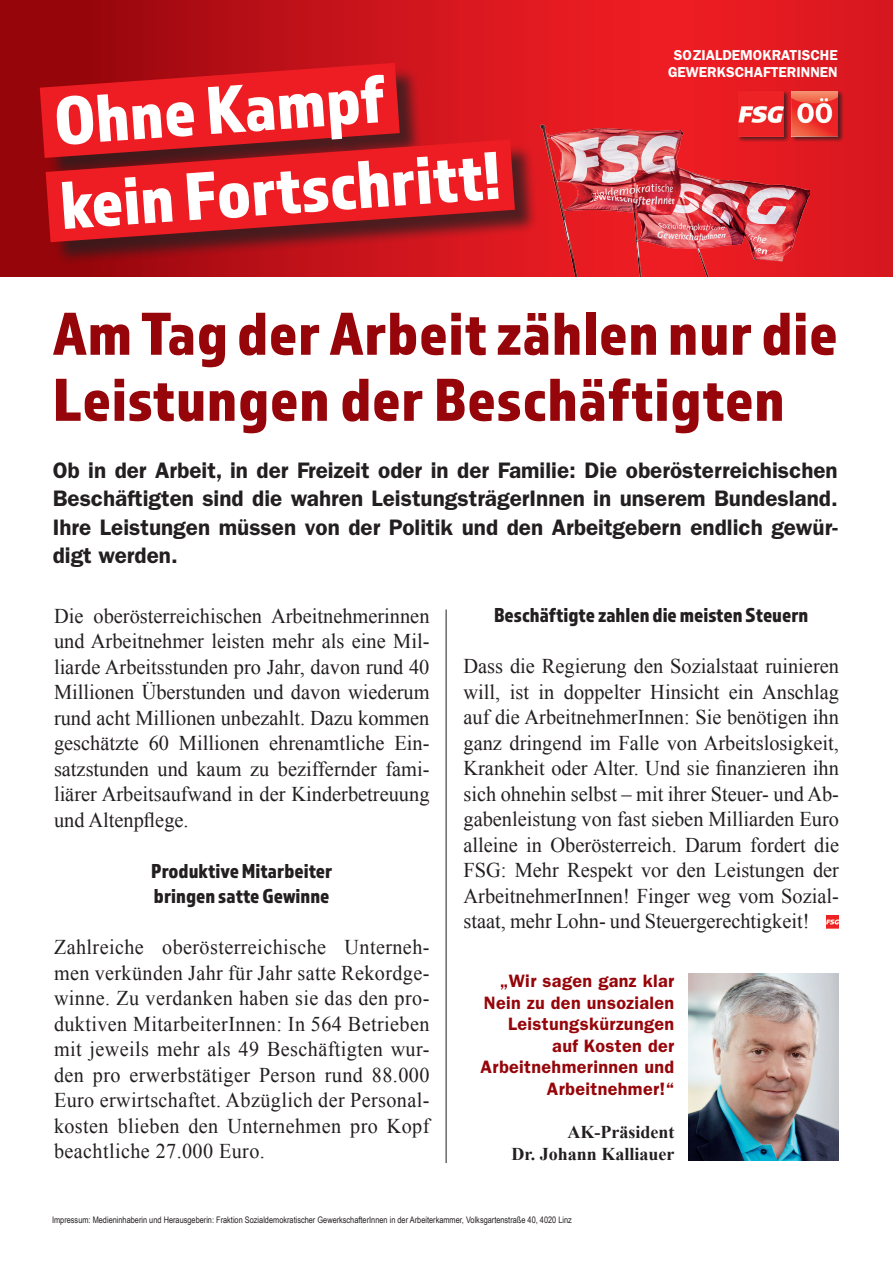
<style>
.page{position:relative;width:893px;height:1263px;background:#fff}
.page>*{position:absolute;margin:0;border:0;box-sizing:border-box;transform-origin:0 0}
.t1{font:70.35px/84.4px "Almaq Refined";color:#fff}
.t2{font:63px/66px "Almaq Refined";letter-spacing:.01em;color:#960509}
.t3{font:600 22.5px/28.5px "ITC Franklin Gothic Std";color:#231f20;text-align:justify}
.t4{font:21px/25.5px "Times New Roman";color:#231f20;text-align:justify}
.t5{font:21px/25.5px "Times New Roman";color:#231f20;text-align:justify;scale:.96 1}
.t6{font:21px/25.5px "Almaq Refined";color:#231f20}
.t7{font:600 18px/21.6px "ITC Franklin Gothic Std";letter-spacing:.02em;color:#960509;text-align:right}
.t8{font:700 18px/21.6px "Times New Roman";color:#231f20;text-align:right}
.t9{font:600 14.4px/17.2px "ITC Franklin Gothic Std";color:#fff;text-align:center}
.t10{font:9px "Arial Narrow";color:#231f20}
</style>
<div class="page">
<svg style="left:0;top:0;width:893px;height:276px;background:#d9171e"></svg>
<div style="left:43px;top:66px;width:496px;height:200px;background:#df1920"></div>
<svg style="left:0;top:23px;width:472px;height:76px"></svg>
<svg style="left:0;top:99px;width:588px;height:178px"></svg>
<img style="left:535px;top:100px;width:274px;height:176px">
<div style="left:738px;top:90px;width:52px;height:52px;background:#231f20;opacity:.75"></div>
<img style="left:738px;top:91px;width:46px;height:45px">
<div style="left:791px;top:90px;width:53px;height:52px;background:#231f20;opacity:.75"></div>
<img style="left:792px;top:91px;width:46px;height:45px">
<svg style="left:826px;top:915px;width:13px;height:13px"></svg>
<hr style="left:446px;top:609px;width:1px;height:554px;background:#231f20">
<img style="left:688px;top:973px;width:151px;height:187px">
<h1 class="t1" style="left:51px;top:77px;width:443px;rotate:-4deg">Ohne Kampf kein Fortschritt!</h1>
<p class="t9" style="left:668px;top:46px;width:171px">SOZIALDEMOKRATISCHE<br>GEWERKSCHAFTERINNEN</p>
<h2 class="t2" style="left:53px;top:299px;width:787px">Am Tag der Arbeit zählen nur die<br>Leistungen der Beschäftigten</h2>
<p class="t3" style="left:53px;top:456px;width:787px">Ob in der Arbeit, in der Freizeit oder in der Familie: Die oberösterreichischen Beschäftigten sind die wahren LeistungsträgerInnen in unserem Bundesland.<br>Ihre Leistungen müssen von der Politik und den Arbeitgebern endlich gewür&shy;digt werden.</p>
<p class="t4" style="left:54px;top:602px;width:377px">Die oberösterreichischen Arbeitnehmerinnen und Arbeitnehmer leisten mehr als eine Mil&shy;liarde Arbeitsstunden pro Jahr, davon rund 40<br>Millionen Überstunden und davon wiederum rund acht Millionen unbezahlt. Dazu kommen geschätzte 60 Millionen ehrenamtliche Ein&shy;satzstunden und kaum zu beziffernder fami&shy;liärer Arbeitsaufwand in der Kinderbetreuung und Altenpflege.</p>
<p class="t6" style="left:151px;top:857px;width:183px">Produktive Mitarbeiter bringen satte Gewinne</p>
<p class="t5" style="left:54px;top:934px;width:393px">Zahlreiche oberösterreichische Unterneh&shy;men verkünden Jahr für Jahr satte Rekordge&shy;winne. Zu verdanken haben sie das den pro&shy;duktiven MitarbeiterInnen: In 564 Betrieben mit jeweils mehr als 49 Beschäftigten wur&shy;den pro erwerbstätiger Person rund 88.000<br>Euro erwirtschaftet. Abzüglich der Personal&shy;kosten blieben den Unternehmen pro Kopf beachtliche 27.000 Euro.</p>
<p class="t6" style="left:494px;top:602px;width:316px">Beschäftigte zahlen die meisten Steuern</p>
<p class="t4" style="left:463px;top:653px;width:377px">Dass die Regierung den Sozialstaat ruinieren will, ist in doppelter Hinsicht ein Anschlag auf die ArbeitnehmerInnen: Sie benötigen ihn ganz dringend im Falle von Arbeitslosigkeit, Krankheit oder Alter. Und sie finanzieren ihn sich ohnehin selbst – mit ihrer Steuer- und Ab&shy;gabenleistung von fast sieben Milliarden Euro alleine in Oberösterreich. Darum fordert die FSG: Mehr Respekt vor den Leistungen der ArbeitnehmerInnen! Finger weg vom Sozial&shy;staat, mehr Lohn- und Steuergerechtigkeit!</p>
<p class="t7" style="left:481px;top:970px;width:195px">„Wir sagen ganz klar<br>Nein zu den unsozialen<br>Leistungskürzungen auf Kosten der<br>Arbeitnehmerinnen und<br>Arbeitnehmer!“</p>
<p class="t8" style="left:511px;top:1121px;width:164px">AK-Präsident<br>Dr. Johann Kalliauer</p>
<p class="t10" style="left:52px;top:1213px;width:521px">Impressum: Medieninhaberin und Herausgeberin: Fraktion Sozialdemokratischer GewerkschafterInnen in der Arbeiterkammer, Volksgartenstraße 40, 4020 Linz</p>
</div>
